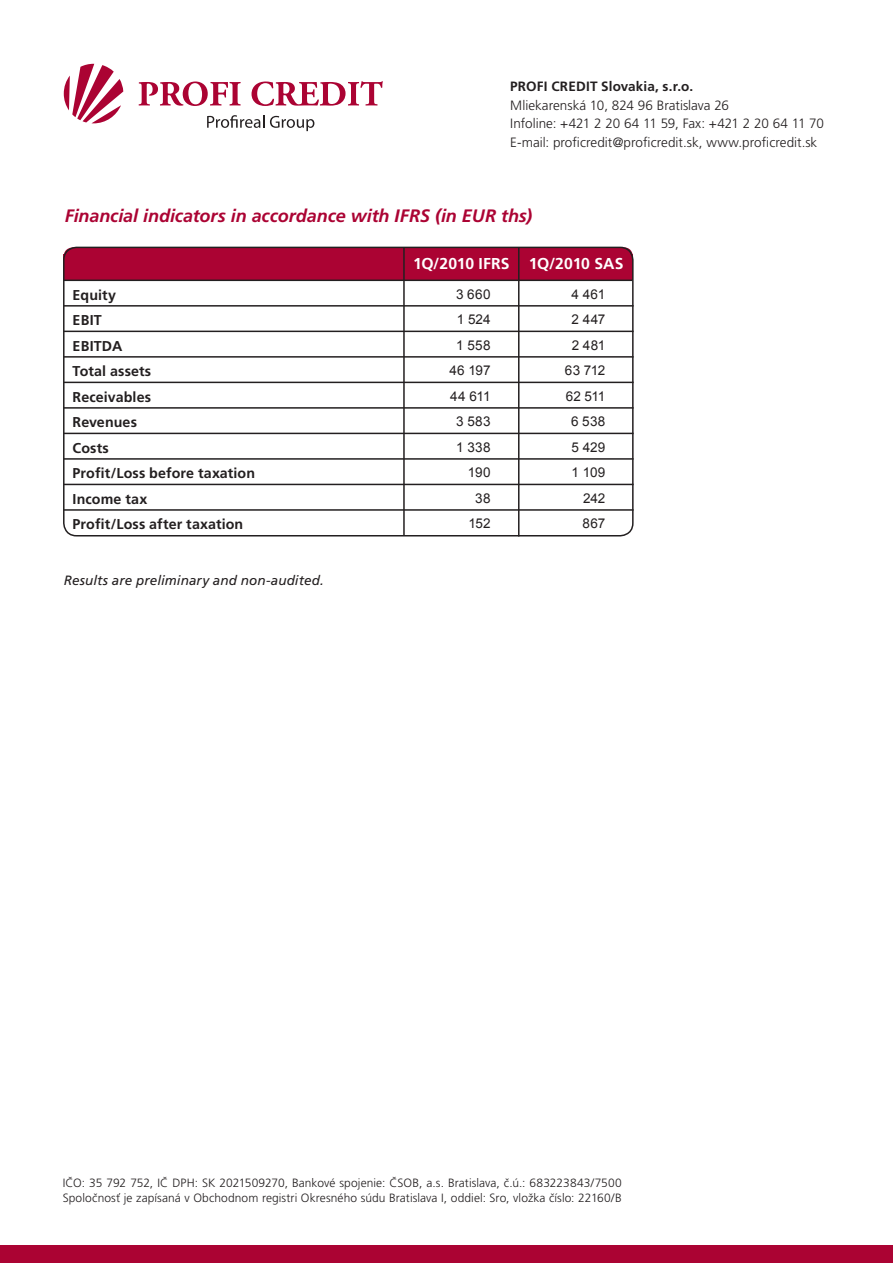
<style>
.page{position:relative;width:893px;height:1263px;background:#fff}
.page>*{position:absolute;margin:0;border:0;box-sizing:border-box;transform-origin:0 0}
.t1{font:italic 700 18px "Frutiger CE";letter-spacing:-.005em;color:#ab0333}
.t2{font:700 15.75px "Frutiger CE";color:#fff}
.t3{font:700 14.25px/25.5px "Frutiger CE";letter-spacing:.01em;color:#231f20}
.t4{font:300 13.5px/18.8px "Frutiger CE";color:#231f20}
.t5{font:13.5px/25.5px "Arial";letter-spacing:.005em;color:#231f20;text-align:right}
.t6{font:italic 13.5px "Frutiger CE";letter-spacing:.005em;color:#231f20}
.t7{font:700 13.5px "Frutiger CE";letter-spacing:.01em;color:#231f20}
.t8{font:300 12px/14.4px "Frutiger CE";letter-spacing:.005em;color:#231f20}
</style>
<div class="page">
<svg style="left:64px;top:64px;width:59px;height:59px"></svg>
<svg style="left:138px;top:82px;width:103px;height:24px"></svg>
<svg style="left:252px;top:81px;width:131px;height:25px"></svg>
<svg style="left:207px;top:115px;width:57px;height:13px"></svg>
<svg style="left:270px;top:116px;width:44px;height:15px"></svg>
<div style="left:0;top:1246px;width:893px;height:17px;background:#ab0333"></div>
<div style="left:64px;top:254px;width:569px;height:26px;background:#ab0333"></div>
<div style="left:64px;top:247px;width:569px;height:19px;background:#ab0333;border-radius:9px"></div>
<div style="left:63px;top:247px;width:571px;height:289px;border:2px solid #231f20;border-radius:13px"></div>
<hr style="left:64px;top:280px;width:568px;height:1px;background:#231f20">
<hr style="left:64px;top:305px;width:570px;height:2px;background:#231f20">
<hr style="left:64px;top:331px;width:570px;height:1px;background:#231f20">
<hr style="left:64px;top:356px;width:570px;height:2px;background:#231f20">
<hr style="left:64px;top:382px;width:570px;height:1px;background:#231f20">
<hr style="left:64px;top:407px;width:570px;height:2px;background:#231f20">
<hr style="left:64px;top:433px;width:570px;height:1px;background:#231f20">
<hr style="left:64px;top:458px;width:570px;height:2px;background:#231f20">
<hr style="left:64px;top:484px;width:570px;height:1px;background:#231f20">
<hr style="left:64px;top:509px;width:570px;height:2px;background:#231f20">
<hr style="left:403px;top:247px;width:2px;height:289px;background:#231f20">
<hr style="left:518px;top:247px;width:1px;height:289px;background:#231f20">
<p class="t7" style="left:510px;top:79px;width:185px">PROFI CREDIT Slovakia, s.r.o.</p>
<p class="t4" style="left:510px;top:96px;width:315px">Mliekarenská 10, 824 96 Bratislava 26<br>Infoline: +421 2 20 64 11 59, Fax: +421 2 20 64 11 70<br>E-mail: proficredit@proficredit.sk, www.proficredit.sk</p>
<h1 class="t1" style="left:65px;top:206px;width:469px">Financial indicators in accordance with IFRS (in EUR ths)</h1>
<h2 class="t2" style="left:413px;top:255px;width:212px">1Q/2010 IFRS 1Q/2010 SAS</h2>
<p class="t3" style="left:73px;top:282px;width:184px">Equity<br>EBIT<br>EBITDA<br>Total assets<br>Receivables<br>Revenues<br>Costs<br>Profit/Loss before taxation<br>Income tax<br>Profit/Loss after taxation</p>
<p class="t5" style="left:456px;top:281px;width:36px">3 660</p>
<p class="t5" style="left:572px;top:281px;width:35px">4 461</p>
<p class="t5" style="left:457px;top:307px;width:35px">1 524</p>
<p class="t5" style="left:565px;top:307px;width:42px">2 447<br>2 481<br>63 712<br>62 511<br>6 538<br>5 429<br>1 109<br>242<br>867</p>
<p class="t5" style="left:449px;top:332px;width:43px">1 558<br>46 197<br>44 611<br>3 583<br>1 338<br>190<br>38<br>152</p>
<p class="t6" style="left:64px;top:572px;width:262px">Results are preliminary and non-audited.</p>
<p class="t8" style="left:63px;top:1176px;width:560px">IČO: 35 792 752, IČ DPH: SK 2021509270, Bankové spojenie: ČSOB, a.s. Bratislava, č.ú.: 683223843/7500<br>Spoločnosť je zapísaná v Obchodnom registri Okresného súdu Bratislava I, oddiel: Sro, vložka číslo: 22160/B</p>
</div>
